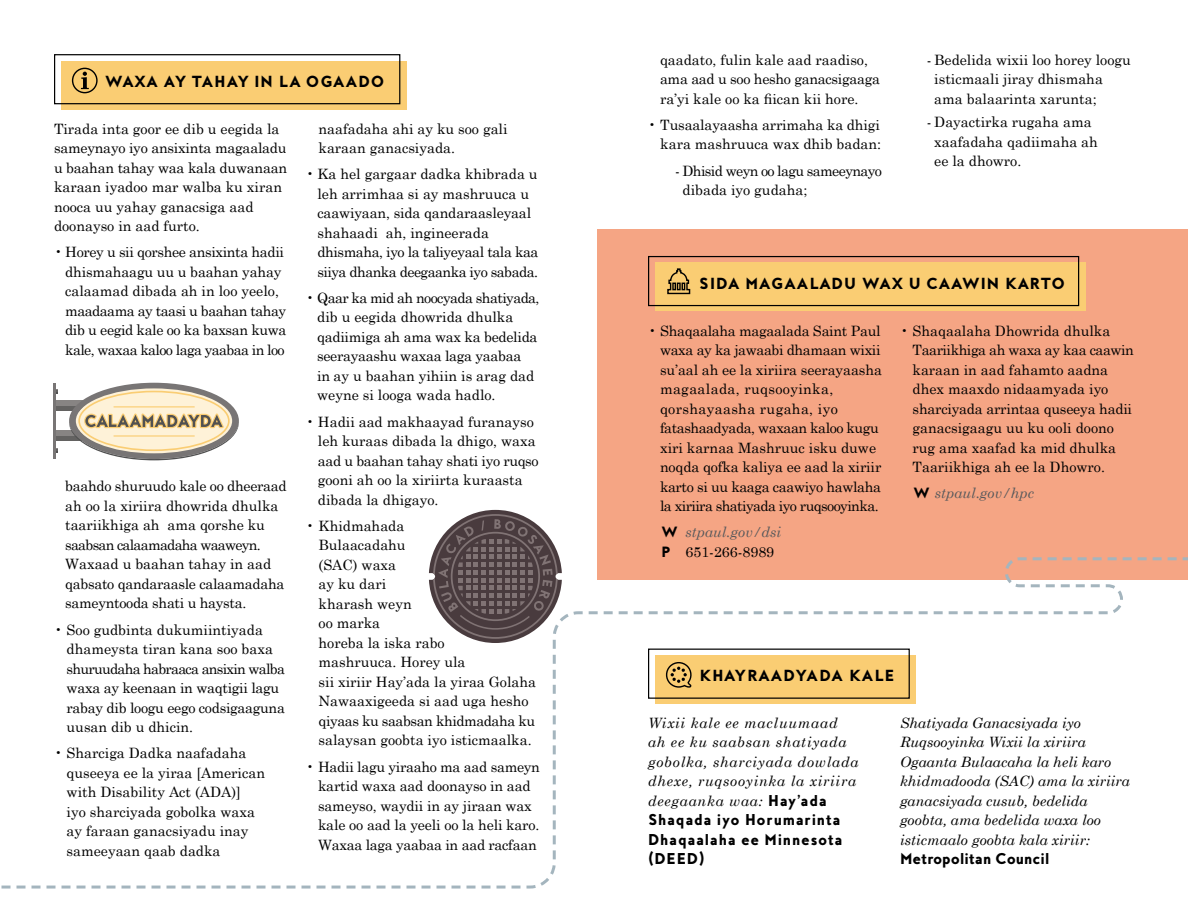
<style>
.page{position:relative;width:1188px;height:918px;background:#fff}
.page>*{position:absolute;margin:0;border:0;box-sizing:border-box;transform-origin:0 0}
.t1{font:900 14.55px "MB Empire";letter-spacing:.025em;color:#000}
.t2{font:14.25px/19.5px "Century Schoolbook";color:#000}
.t3{font:14.25px/19.5px "Century Schoolbook";letter-spacing:-.02em;color:#000}
.t4{font:italic 14.25px/19.5px "Century Schoolbook";color:#000}
.t5{font:14.25px/19.5px "Century Schoolbook";letter-spacing:-.025em;color:#000}
.t6{font:italic 14.25px/19.5px "Century Schoolbook";letter-spacing:.05em;color:#000}
.t7{font:900 14.25px/19.5px "MB Empire";letter-spacing:.05em;color:#000}
.t8{font:italic 14.25px/19.5px "Century Schoolbook";color:#58595b}
.t9{font:14.25px/19.5px "Century Schoolbook";letter-spacing:-.04em;color:#000}
.t10{font:900 14.25px "MB Empire";color:#000}
.s1{font-family:"MB Empire";font-weight:900;font-style:normal;font-size:13.5px;color:#000}
.s2{font-style:normal;color:#000}
.s3{font-family:"MB Empire";font-weight:900;font-style:normal}
</style>
<div class="page">
<svg style="left:1px;top:611px;width:593px;height:278px"></svg>
<div style="left:597px;top:230px;width:591px;height:350px;background:#f5a584"></div>
<svg style="left:594px;top:557px;width:594px;height:92px"></svg>
<svg style="left:429px;top:510px;width:133px;height:133px"></svg>
<div style="left:56px;top:400px;width:30px;height:11px;background:#636261"></div>
<div style="left:56px;top:400px;width:30px;height:6px;background:#878483"></div>
<div style="left:56px;top:431px;width:30px;height:10px;background:#636261"></div>
<div style="left:56px;top:431px;width:30px;height:5px;background:#878483"></div>
<hr style="left:54px;top:383px;width:2px;height:76px;background:#787575">
<svg style="left:69px;top:383px;width:170px;height:77px"></svg>
<hr style="left:114px;top:435px;width:81px;height:2px;background:#facd73">
<hr style="left:114px;top:406px;width:81px;height:1px;background:#facd73">
<div style="left:61px;top:61px;width:346px;height:49px;background:#facd73"></div>
<div style="left:54px;top:54px;width:346px;height:50px;border:1px solid #000"></div>
<svg style="left:81px;top:72px;width:8px;height:17px"></svg>
<div style="left:72px;top:68px;width:26px;height:25px;border:1px solid #000;border-radius:50%"></div>
<div style="left:655px;top:262px;width:430px;height:49px;background:#facd73"></div>
<div style="left:648px;top:256px;width:431px;height:50px;border:1px solid #000"></div>
<svg style="left:667px;top:268px;width:24px;height:27px"></svg>
<div style="left:655px;top:655px;width:261px;height:49px;background:#facd73"></div>
<div style="left:648px;top:649px;width:262px;height:50px;border:1px solid #000"></div>
<svg style="left:665px;top:662px;width:27px;height:26px"></svg>
<p class="t1" style="left:105px;top:72px;width:281px">WAXA AY TAHAY IN LA OGAADO</p>
<p class="t2" style="left:54px;top:118px;width:235px">Tirada inta goor ee dib u eegida la sameynayo iyo ansixinta magaaladu u baahan tahay waa kala duwanaan karaan iyadoo mar walba ku xiran nooca uu yahay ganacsiga aad doonayso in aad furto.</p>
<p class="t5" style="left:65px;top:242px;width:223px;text-indent:-11px">• Horey u sii qorshee ansixinta hadii dhismahaagu uu u baahan yahay calaamad dibada ah in loo yeelo, maadaama ay taasi u baahan tahay dib u eegid kale oo ka baxsan kuwa kale, waxaa kaloo laga yaabaa in loo</p>
<p class="t3" style="left:65px;top:476px;width:223px">baahdo shuruudo kale oo dheeraad ah oo la xiriira dhowrida dhulka taariikhiga ah ama qorshe ku saabsan calaamadaha waaweyn.<br>Waxaad u baahan tahay in aad qabsato qandaraasle calaamadaha sameyntooda shati u haysta.</p>
<p class="t3" style="left:67px;top:619px;width:220px;text-indent:-13px">• Soo gudbinta dukumiintiyada dhameysta tiran kana soo baxa shuruudaha habraaca ansixin walba waxa ay keenaan in waqtigii lagu rabay dib loogu eego codsigaaguna uusan dib u dhicin.</p>
<p class="t2" style="left:67px;top:743px;width:200px;text-indent:-13px">• Sharciga Dadka naafadaha quseeya ee la yiraa [American with Disability Act (ADA)]<br>iyo sharciyada gobolka waxa ay faraan ganacsiyadu inay sameeyaan qaab dadka</p>
<p class="t2" style="left:319px;top:118px;width:191px">naafadaha ahi ay ku soo gali karaan ganacsiyada.</p>
<p class="t2" style="left:317px;top:164px;width:223px;text-indent:-11px">• Ka hel gargaar dadka khibrada u leh arrimhaa si ay mashruuca u caawiyaan, sida qandaraasleyaal shahaadi ah, ingineerada dhismaha, iyo la taliyeyaal tala kaa siiya dhanka deegaanka iyo sabada.</p>
<p class="t3" style="left:317px;top:288px;width:224px;text-indent:-11px">• Qaar ka mid ah noocyada shatiyada, dib u eegida dhowrida dhulka qadiimiga ah ama wax ka bedelida seerayaashu waxaa laga yaabaa<br>in ay u baahan yihiin is arag dad weyne si looga wada hadlo.</p>
<p class="t2" style="left:318px;top:411px;width:222px;text-indent:-12px">• Hadii aad makhaayad furanayso leh kuraas dibada la dhigo, waxa aad u baahan tahay shati iyo ruqso gooni ah oo la xiriirta kuraasta dibada la dhigayo.</p>
<p class="t2" style="left:319px;top:516px;width:219px;text-indent:-13px">• Khidmahada<br>Bulaacadahu<br>(SAC) waxa<br>ay ku dari<br>kharash weyn<br>oo marka<br>horeba la iska rabo<br>mashruuca. Horey ula<br>sii xiriir Hay’ada la yiraa Golaha<br>Nawaaxigeeda si aad uga hesho qiyaas ku saabsan khidmadaha ku salaysan goobta iyo isticmaalka.</p>
<p class="t2" style="left:318px;top:756px;width:223px;text-indent:-12px">• Hadii lagu yiraaho ma aad sameyn kartid waxa aad doonayso in aad sameyso, waydii in ay jiraan wax kale oo aad la yeeli oo la heli karo.<br>Waxaa laga yaabaa in aad racfaan</p>
<p class="t2" style="left:660px;top:49px;width:222px">qaadato, fulin kale aad raadiso, ama aad u soo hesho ganacsigaaga ra’yi kale oo ka fiican kii hore.</p>
<p class="t2" style="left:648px;top:115px;width:235px;text-align:right">• Tusaalayaasha arrimaha ka dhigi kara mashruuca wax dhib badan:</p>
<p class="t9" style="left:683px;top:160px;width:201px;text-indent:-8px">- Dhisid weyn oo lagu sameeynayo dibada iyo gudaha;</p>
<p class="t2" style="left:934px;top:49px;width:198px;text-indent:-7px">- Bedelida wixii loo horey loogu isticmaali jiray dhismaha ama balaarinta xarunta;</p>
<p class="t2" style="left:934px;top:112px;width:165px;text-indent:-7px">- Dayactirka rugaha ama xaafadaha qadiimaha ah ee la dhowro.</p>
<p class="t1" style="left:699px;top:274px;width:367px">SIDA MAGAALADU WAX U CAAWIN KARTO</p>
<p class="t3" style="left:660px;top:320px;width:223px;text-indent:-12px">• Shaqaalaha magaalada Saint Paul waxa ay ka jawaabi dhamaan wixii su’aal ah ee la xiriira seerayaasha magaalada, ruqsooyinka, qorshayaasha rugaha, iyo fatashaadyada, waxaan kaloo kugu xiri karnaa Mashruuc isku duwe noqda qofka kaliya ee aad la xiriir karto si uu kaaga caawiyo hawlaha la xiriira shatiyada iyo ruqsooyinka.</p>
<p class="t8" style="left:662px;top:522px;width:121px"><span class="s1">W</span> stpaul.gov/dsi<br><span class="s1">P</span> <span class="s2">651-266-8989</span></p>
<p class="t2" style="left:913px;top:320px;width:223px;text-indent:-13px">• Shaqaalaha Dhowrida dhulka<br>Taariikhiga ah waxa ay kaa caawin karaan in aad fahamto aadna dhex maaxdo nidaamyada iyo sharciyada arrintaa quseeya hadii ganacsigaagu uu ku ooli doono rug ama xaafad ka mid dhulka<br>Taariikhiga ah ee la Dhowro.</p>
<p class="t8" style="left:914px;top:483px;width:122px"><span class="s1">W</span> stpaul.gov/hpc</p>
<p class="t1" style="left:700px;top:666px;width:196px">KHAYRAADYADA KALE</p>
<p class="t6" style="left:648px;top:713px;width:212px">Wixii kale ee macluumaad ah ee ku saabsan shatiyada gobolka, sharciyada dowlada dhexe, ruqsooyinka la xiriira deegaanka waa: <span class="s3">Hay’ada</span></p>
<p class="t7" style="left:648px;top:810px;width:196px">Shaqada iyo Horumarinta<br>Dhaqaalaha ee Minnesota (DEED)</p>
<p class="t4" style="left:900px;top:713px;width:232px">Shatiyada Ganacsiyada iyo<br>Ruqsooyinka Wixii la xiriira<br>Ogaanta Bulaacaha la heli karo khidmadooda (SAC) ama la xiriira ganacsiyada cusub, bedelida goobta, ama bedelida waxa loo isticmaalo goobta kala xiriir:</p>
<p class="t10" style="left:900px;top:849px;width:151px">Metropolitan Council</p>
</div>
